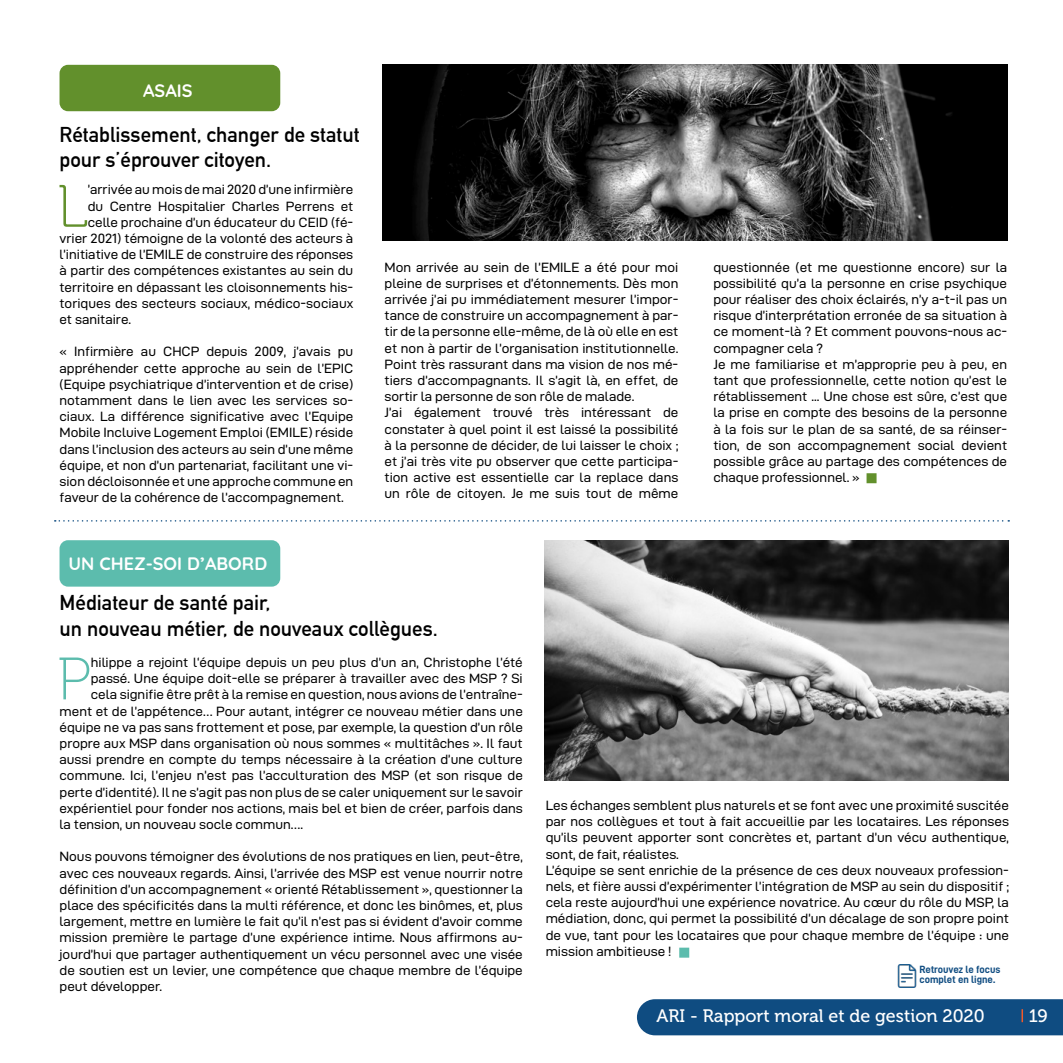
<style>
.page{position:relative;width:1063px;height:1063px;background:#fff}
.page>*{position:absolute;margin:0;border:0;box-sizing:border-box;transform-origin:0 0}
.t1{font:59.85px "Museo 100";color:#5cbcad}
.t2{font:59.85px "Museo 100";color:#62902c}
.t3{font:700 21px/25.2px "DIN Alternate";color:#000}
.t4{font:18px "Museo 500";color:#fff}
.t5{font:700 18px "Quicksand";color:#fff}
.t6{font:13.5px/16.2px "D DIN Exp";color:#000}
.t7{font:10.5px/10.5px "D DIN Bold";color:#0f4c81}
</style>
<div class="page">
<div style="left:637px;top:999px;width:426px;height:36px;background:#0f4c81"></div>
<svg style="left:55px;top:520px;width:954px;height:2px"></svg>
<img style="left:545px;top:540px;width:463px;height:241px">
<div style="left:679px;top:948px;width:10px;height:10px;background:#5cbcad;border:2px solid #5cbcad"></div>
<img style="left:383px;top:65px;width:624px;height:175px">
<div style="left:867px;top:473px;width:10px;height:10px;background:#62902c;border:2px solid #62902c"></div>
<div style="left:60px;top:65px;width:220px;height:46px;background:#62902c;border-radius:9px"></div>
<div style="left:60px;top:540px;width:220px;height:47px;background:#5cbcad;border-radius:9px"></div>
<img style="left:897px;top:964px;width:20px;height:23px">
<h3 class="t5" style="left:143px;top:79px;width:51px">ASAIS</h3>
<h2 class="t3" style="left:60px;top:122px;width:302px">Rétablissement, changer de statut pour s’éprouver citoyen.</h2>
<h1 class="t2" style="left:57px;top:174px;width:32px">L</h1>
<p class="t6" style="left:88px;top:181px;width:267px">’arrivée au mois de mai 2020 d’une infirmière</p>
<p class="t6" style="left:88px;top:198px;width:267px">du Centre Hospitalier Charles Perrens et</p>
<p class="t6" style="left:88px;top:214px;width:267px">celle prochaine d’un éducateur du CEID (fé-</p>
<p class="t6" style="left:60px;top:230px;width:295px">vrier 2021) témoigne de la volonté des acteurs à</p>
<p class="t6" style="left:60px;top:246px;width:295px">l’initiative de l’EMILE de construire des réponses</p>
<p class="t6" style="left:60px;top:262px;width:295px">à partir des compétences existantes au sein du</p>
<p class="t6" style="left:60px;top:279px;width:295px">territoire en dépassant les cloisonnements his-</p>
<p class="t6" style="left:60px;top:295px;width:295px">toriques des secteurs sociaux, médico-sociaux</p>
<p class="t6" style="left:60px;top:311px;width:73px">et sanitaire.</p>
<p class="t6" style="left:60px;top:343px;width:295px;text-align:justify">« Infirmière au CHCP depuis 2009, j’avais pu appréhender cette approche au sein de l’EPIC (Equipe psychiatrique d’intervention et de crise) notamment dans le lien avec les services so&shy;ciaux. La différence significative avec l’Equipe Mobile Incluive Logement Emploi (EMILE) réside dans l’inclusion des acteurs au sein d’une même équipe, et non d’un partenariat, facilitant une vi&shy;sion décloisonnée et une approche commune en faveur de la cohérence de l’accompagnement.</p>
<h3 class="t5" style="left:69px;top:552px;width:200px">UN CHEZ-SOI D’ABORD</h3>
<p class="t6" style="left:385px;top:259px;width:295px">Mon arrivée au sein de l’EMILE a été pour moi pleine de surprises et d’étonnements. Dès mon arrivée j’ai pu immédiatement mesurer l’impor&shy;tance de construire un accompagnement à par&shy;tir de la personne elle-même, de là où elle en est et non à partir de l’organisation institutionnelle.<br>Point très rassurant dans ma vision de nos mé&shy;tiers d’accompagnants. Il s’agit là, en effet, de sortir la personne de son rôle de malade.<br>J’ai également trouvé très intéressant de constater à quel point il est laissé la possibilité à la personne de décider, de lui laisser le choix ; et j’ai très vite pu observer que cette participa&shy;tion active est essentielle car la replace dans un rôle de citoyen. Je me suis tout de même</p>
<p class="t6" style="left:713px;top:259px;width:295px">questionnée (et me questionne encore) sur la possibilité qu’a la personne en crise psychique pour réaliser des choix éclairés, n’y a-t-il pas un risque d’interprétation erronée de sa situation à ce moment-là ? Et comment pouvons-nous ac&shy;compagner cela ?<br>Je me familiarise et m’approprie peu à peu, en tant que professionnelle, cette notion qu’est le rétablissement ... Une chose est sûre, c’est que la prise en compte des besoins de la personne à la fois sur le plan de sa santé, de sa réinser&shy;tion, de son accompagnement social devient possible grâce au partage des compétences de chaque professionnel. »</p>
<h2 class="t3" style="left:60px;top:590px;width:380px">Médiateur de santé pair,<br>un nouveau métier, de nouveaux collègues.</h2>
<h1 class="t1" style="left:57px;top:647px;width:35px">P</h1>
<p class="t6" style="left:91px;top:654px;width:434px">hilippe a rejoint l‘équipe depuis un peu plus d’un an, Christophe l’été</p>
<p class="t6" style="left:91px;top:670px;width:433px">passé. Une équipe doit-elle se préparer à travailler avec des MSP ? Si</p>
<p class="t6" style="left:91px;top:686px;width:434px">cela signifie être prêt à la remise en question, nous avions de l’entraîne-</p>
<p class="t6" style="left:60px;top:703px;width:465px">ment et de l’appétence… Pour autant, intégrer ce nouveau métier dans une</p>
<p class="t6" style="left:60px;top:719px;width:465px">équipe ne va pas sans frottement et pose, par exemple, la question d’un rôle</p>
<p class="t6" style="left:60px;top:735px;width:465px">propre aux MSP dans organisation où nous sommes « multitâches ». Il faut</p>
<p class="t6" style="left:60px;top:751px;width:465px">aussi prendre en compte du temps nécessaire à la création d’une culture</p>
<p class="t6" style="left:60px;top:767px;width:465px">commune. Ici, l’enjeu n’est pas l’acculturation des MSP (et son risque de</p>
<p class="t6" style="left:60px;top:784px;width:465px">perte d’identité). Il ne s’agit pas non plus de se caler uniquement sur le savoir</p>
<p class="t6" style="left:60px;top:800px;width:465px">expérientiel pour fonder nos actions, mais bel et bien de créer, parfois dans</p>
<p class="t6" style="left:60px;top:816px;width:245px">la tension, un nouveau socle commun….</p>
<p class="t6" style="left:60px;top:848px;width:465px;text-align:justify">Nous pouvons témoigner des évolutions de nos pratiques en lien, peut-être, avec ces nouveaux regards. Ainsi, l’arrivée des MSP est venue nourrir notre définition d’un accompagnement « orienté Rétablissement », questionner la place des spécificités dans la multi référence, et donc les binômes, et, plus largement, mettre en lumière le fait qu’il n’est pas si évident d’avoir comme mission première le partage d’une expérience intime. Nous affirmons au&shy;jourd’hui que partager authentiquement un vécu personnel avec une visée de soutien est un levier, une compétence que chaque membre de l’équipe peut développer.</p>
<p class="t6" style="left:546px;top:797px;width:465px">Les échanges semblent plus naturels et se font avec une proximité suscitée par nos collègues et tout à fait accueillie par les locataires. Les réponses qu’ils peuvent apporter sont concrètes et, partant d’un vécu authentique, sont, de fait, réalistes.<br>L’équipe se sent enrichie de la présence de ces deux nouveaux profession&shy;nels, et fière aussi d’expérimenter l’intégration de MSP au sein du dispositif ; cela reste aujourd’hui une expérience novatrice. Au cœur du rôle du MSP, la médiation, donc, qui permet la possibilité d’un décalage de son propre point de vue, tant pour les locataires que pour chaque membre de l’équipe : une mission ambitieuse !</p>
<p class="t7" style="left:919px;top:964px;width:83px">Retrouvez le focus complet en ligne.</p>
<h3 class="t4" style="left:657px;top:1006px;width:330px">ARI - Rapport moral et de gestion 2020</h3>
<h3 class="t4" style="left:1029px;top:1006px;width:21px">19</h3>
</div>
